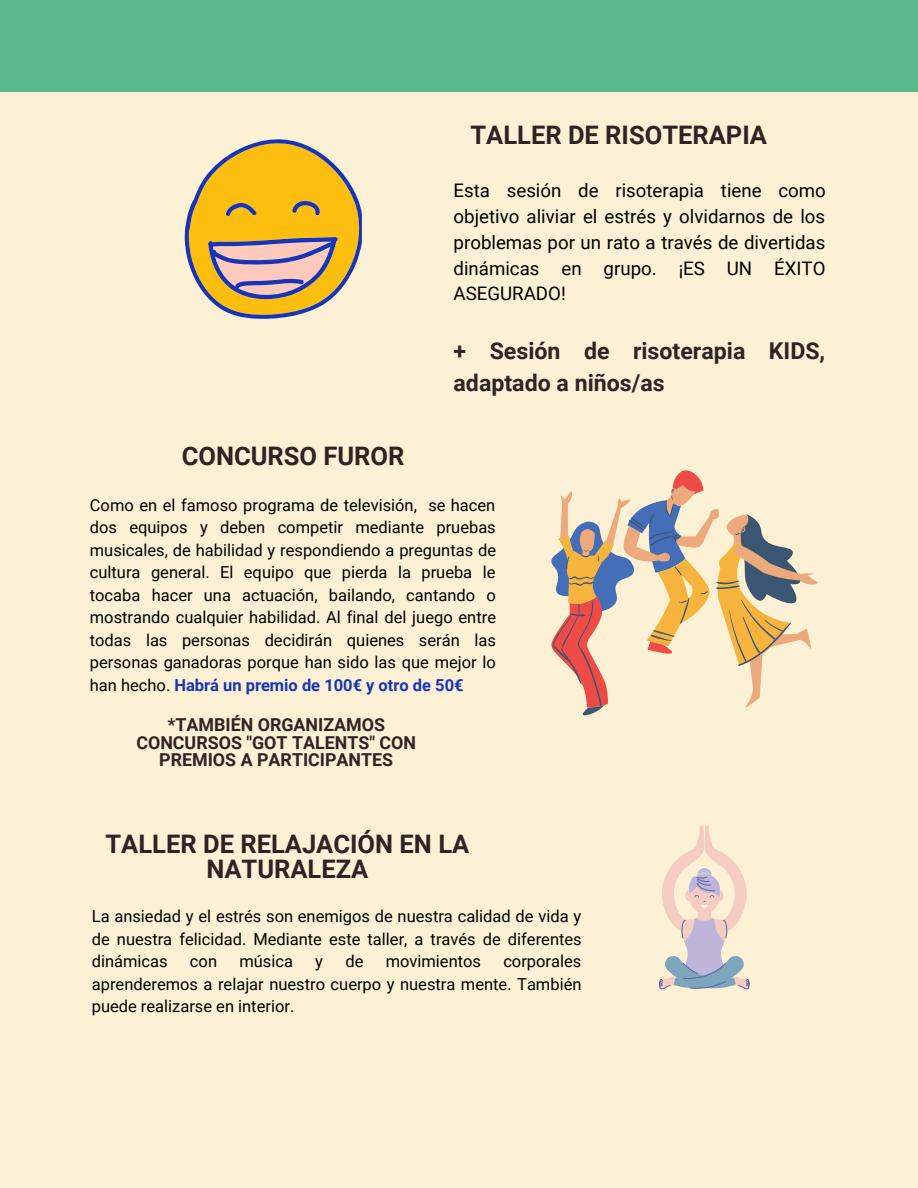
<style>
.page{position:relative;width:918px;height:1188px;background:#fcf1d4}
.page>*{position:absolute;margin:0;border:0;box-sizing:border-box;transform-origin:0 0}
.t1{font:700 25.5px/24.8px "Roboto";color:#2f2325;text-align:center}
.t2{font:700 23.1px/31.5px "Roboto";color:#2f2325}
.t3{font:18.75px/25.8px "Roboto";color:#000;text-align:justify}
.t4{font:700 17.85px/17.2px "Roboto";color:#2f2325;text-align:center}
.t5{font:16.5px/22.5px "Roboto";color:#000;text-align:justify}
.s1{font-weight:700;color:#1834b7}
</style>
<div class="page">
<div style="left:0;top:0;width:918px;height:92px;background:#5bb88c"></div>
<svg style="left:185px;top:139px;width:177px;height:180px"></svg>
<svg style="left:551px;top:470px;width:267px;height:237px"></svg>
<svg style="left:552px;top:488px;width:239px;height:218px"></svg>
<svg style="left:659px;top:825px;width:91px;height:164px"></svg>
<p class="t1" style="left:470px;top:122px;width:298px">TALLER DE RISOTERAPIA</p>
<p class="t3" style="left:454px;top:178px;width:374px">Esta sesión de risoterapia tiene como objetivo aliviar el estrés y olvidarnos de los problemas por un rato a través de divertidas dinámicas en grupo. ¡ES UN ÉXITO ASEGURADO!</p>
<p class="t1" style="left:182px;top:444px;width:224px">CONCURSO FUROR</p>
<p class="t2" style="left:454px;top:336px;width:373px">+ Sesión de risoterapia KIDS, adaptado a niños/as</p>
<p class="t5" style="left:90px;top:494px;width:408px">Como en el famoso programa de televisión, se hacen dos equipos y deben competir mediante pruebas musicales, de habilidad y respondiendo a preguntas de cultura general. El equipo que pierda la prueba le tocaba hacer una actuación, bailando, cantando o mostrando cualquier habilidad. Al final del juego entre todas las personas decidirán quienes serán las personas ganadoras porque han sido las que mejor lo han hecho. <span class="s1">Habrá un premio de 100€ y otro de 50€</span></p>
<p class="t4" style="left:136px;top:717px;width:281px">*TAMBIÉN ORGANIZAMOS<br>CONCURSOS "GOT TALENTS" CON<br>PREMIOS A PARTICIPANTES</p>
<p class="t1" style="left:105px;top:832px;width:365px">TALLER DE RELAJACIÓN EN LA<br>NATURALEZA</p>
<p class="t5" style="left:92px;top:905px;width:491px">La ansiedad y el estrés son enemigos de nuestra calidad de vida y de nuestra felicidad. Mediante este taller, a través de diferentes dinámicas</p>
<p class="t5" style="left:92px;top:950px;width:491px;text-indent:412px">corporales aprenderemos a relajar nuestro cuerpo y nuestra mente. También puede realizarse en interior.</p>
<p class="t5" style="left:190px;top:950px;width:29px">con</p>
<p class="t5" style="left:239px;top:950px;width:55px">música</p>
<p class="t5" style="left:315px;top:950px;width:9px">y</p>
<p class="t5" style="left:345px;top:950px;width:20px">de</p>
<p class="t5" style="left:386px;top:950px;width:97px">movimientos</p>
</div>
